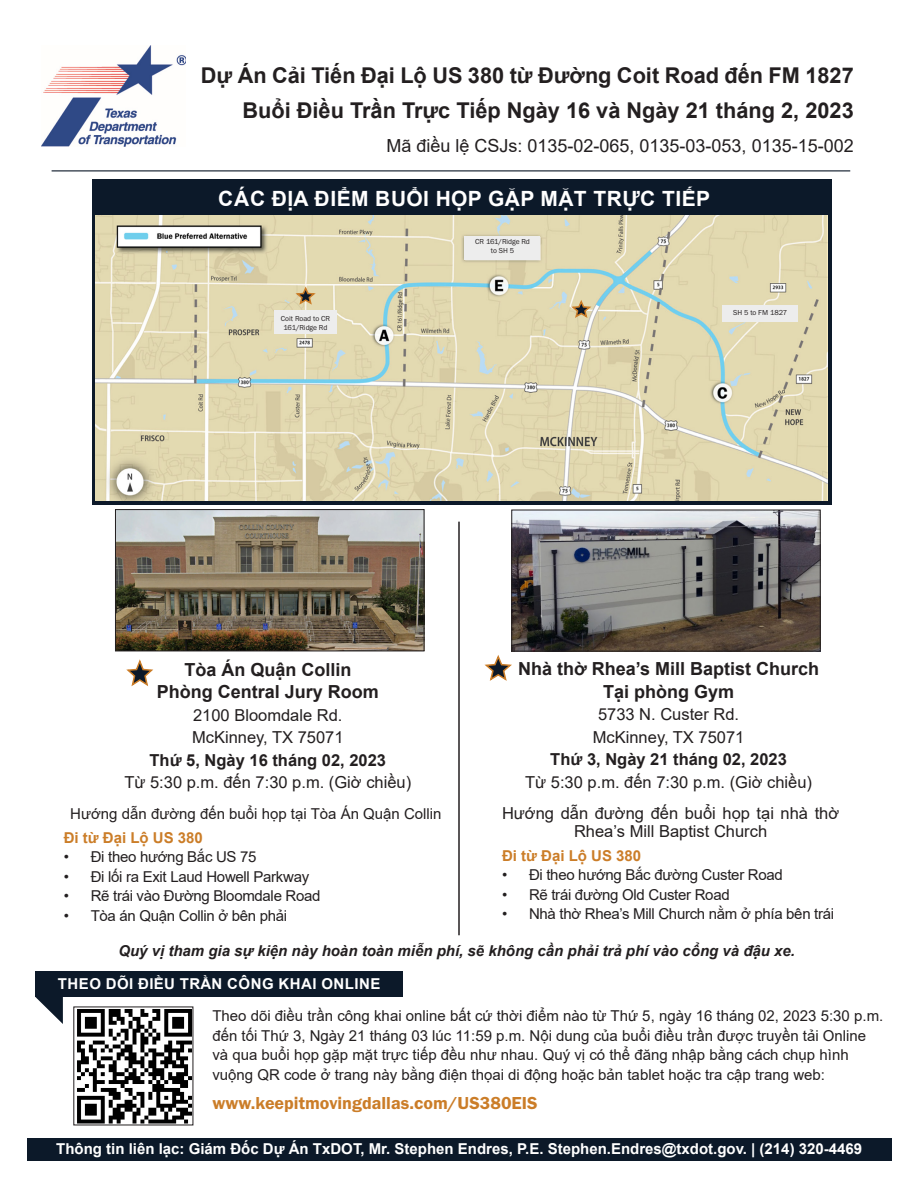
<style>
.page{position:relative;width:918px;height:1188px;background:#fff}
.page>*{position:absolute;margin:0;border:0;box-sizing:border-box;transform-origin:0 0}
.t1{font:700 21.75px "Arial";color:#231f20}
.t2{font:700 21px "Arial";letter-spacing:.02em;color:#fff}
.t3{font:700 18px "Arial";color:#231f20}
.t4{font:18px "Arial";color:#231f20}
.t5{font:600 18px "Franklin Gothic FS";color:#cb7d28}
.t6{font:16.5px/18px "Arial";color:#231f20;text-align:center}
.t7{font:700 16.5px "Arial";color:#231f20}
.t8{font:15px/19.6px "Arial";color:#231f20}
.t9{font:15px "Arial";letter-spacing:-.02em;color:#231f20}
.t10{font:700 15px "Arial";color:#fff}
.t11{font:italic 700 15px "Arial";color:#231f20}
.t12{font:700 15px "Arial";letter-spacing:.035em;color:#fff}
.t13{font:700 15px "Arial";color:#cb7d28}
.t14{font:7.5px/9px "Franklin Gothic FS";letter-spacing:-.01em;color:#231f20;text-align:center}
</style>
<div class="page">
<img style="left:42px;top:45px;width:144px;height:102px">
<hr style="left:52px;top:170px;width:798px;height:1px;background:#0c1929">
<div style="left:28px;top:1138px;width:864px;height:23px;background:#0c1929"></div>
<div style="left:92px;top:179px;width:740px;height:325px;background:#0c1929"></div>
<img style="left:117px;top:511px;width:305px;height:138px">
<div style="left:115px;top:509px;width:309px;height:142px;border:1px solid #231f20"></div>
<img style="left:513px;top:512px;width:306px;height:137px">
<div style="left:511px;top:510px;width:310px;height:141px;border:1px solid #231f20"></div>
<svg style="left:126px;top:659px;width:28px;height:28px"></svg>
<svg style="left:484px;top:655px;width:28px;height:26px"></svg>
<img style="left:77px;top:1009px;width:114px;height:114px">
<hr style="left:458px;top:522px;width:2px;height:413px;background:#231f20">
<img style="left:95px;top:216px;width:733px;height:285px">
<svg style="left:569px;top:300px;width:24px;height:20px"></svg>
<svg style="left:294px;top:286px;width:24px;height:20px"></svg>
<div style="left:464px;top:236px;width:76px;height:24px;background:#ededed"></div>
<div style="left:722px;top:306px;width:76px;height:16px;background:#ededed"></div>
<div style="left:274px;top:310px;width:63px;height:24px;background:#ededed"></div>
<div style="left:35px;top:972px;width:368px;height:25px;background:#0c1929"></div>
<svg style="left:35px;top:997px;width:28px;height:27px"></svg>
<p class="t1" style="left:201px;top:60px;width:654px">Dự Án Cải Tiến Đại Lộ US 380 từ Đường Coit Road đến FM 1827</p>
<p class="t1" style="left:243px;top:95px;width:613px">Buổi Điều Trần Trực Tiếp Ngày 16 và Ngày 21 tháng 2, 2023</p>
<p class="t4" style="left:386px;top:134px;width:469px">Mã điều lệ CSJs: 0135-02-065, 0135-03-053, 0135-15-002</p>
<p class="t2" style="left:218px;top:184px;width:493px">CÁC ĐỊA ĐIỂM BUỔI HỌP GẶP MẶT TRỰC TIẾP</p>
<p class="t14" style="left:281px;top:314px;width:51px">Coit Road to CR<br>161/Ridge Rd</p>
<p class="t14" style="left:475px;top:238px;width:56px">CR 161/Ridge Rd</p>
<p class="t14" style="left:491px;top:247px;width:25px">to SH 5</p>
<p class="t14" style="left:733px;top:308px;width:56px">SH 5 to FM 1827</p>
<p class="t3" style="left:184px;top:657px;width:169px">Tòa Án Quận Collin</p>
<p class="t3" style="left:157px;top:679px;width:224px">Phòng Central Jury Room</p>
<p class="t6" style="left:193px;top:706px;width:151px">2100 Bloomdale Rd.</p>
<p class="t6" style="left:192px;top:728px;width:153px">McKinney, TX 75071</p>
<p class="t7" style="left:150px;top:748px;width:238px">Thứ 5, Ngày 16 tháng 02, 2023</p>
<p class="t6" style="left:124px;top:773px;width:288px">Từ 5:30 p.m. đến 7:30 p.m. (Giờ chiều)</p>
<p class="t8" style="left:70px;top:804px;width:373px">Hướng dẫn đường đến buổi họp tại Tòa Án Quận Collin</p>
<p class="t13" style="left:64px;top:827px;width:141px">Đi từ Đại Lộ US 380</p>
<p class="t9" style="left:64px;top:847px;width:194px">• Đi theo hướng Bắc US 75</p>
<p class="t9" style="left:64px;top:866px;width:247px">• Đi lối ra Exit Laud Howell Parkway</p>
<p class="t9" style="left:64px;top:886px;width:258px">• Rẽ trái vào Đường Bloomdale Road</p>
<p class="t9" style="left:64px;top:905px;width:225px">• Tòa án Quận Collin ở bên phải</p>
<p class="t3" style="left:518px;top:656px;width:303px">Nhà thờ Rhea’s Mill Baptist Church</p>
<p class="t3" style="left:603px;top:679px;width:133px">Tại phòng Gym</p>
<p class="t6" style="left:598px;top:706px;width:143px">5733 N. Custer Rd.</p>
<p class="t6" style="left:593px;top:728px;width:153px">McKinney, TX 75071</p>
<p class="t7" style="left:550px;top:748px;width:238px">Thứ 3, Ngày 21 tháng 02, 2023</p>
<p class="t6" style="left:525px;top:773px;width:288px">Từ 5:30 p.m. đến 7:30 p.m. (Giờ chiều)</p>
<p class="t6" style="left:502px;top:804px;width:339px">Hướng dẫn đường đến buổi họp tại nhà thờ<br>Rhea’s Mill Baptist Church</p>
<p class="t13" style="left:502px;top:845px;width:141px">Đi từ Đại Lộ US 380</p>
<p class="t9" style="left:502px;top:865px;width:282px">• Đi theo hướng Bắc đường Custer Road</p>
<p class="t9" style="left:502px;top:884px;width:229px">• Rẽ trái đường Old Custer Road</p>
<p class="t9" style="left:502px;top:904px;width:334px">• Nhà thờ Rhea’s Mill Church nằm ở phía bên trái</p>
<p class="t11" style="left:118px;top:941px;width:678px">Quý vị tham gia sự kiện này hoàn toàn miễn phí, sẽ không cần phải trả phí vào cổng và đậu xe.</p>
<p class="t12" style="left:58px;top:973px;width:324px">THEO DÕI ĐIỀU TRẦN CÔNG KHAI ONLINE</p>
<p class="t8" style="left:212px;top:1006px;width:672px">Theo dõi điều trần công khai online bất cứ thời điểm nào từ Thứ 5, ngày 16 tháng 02, 2023 5:30 p.m. đến tối Thứ 3, Ngày 21 tháng 03 lúc 11:59 p.m. Nội dung của buổi điều trần được truyền tải Online và qua buổi họp gặp mặt trực tiếp đều như nhau. Quý vị có thể đăng nhập bằng cách chụp hình vuộng QR code ở trang này bằng điện thọai di động hoặc bản tablet hoặc tra cập trang web:</p>
<p class="t5" style="left:212px;top:1093px;width:327px">www.keepitmovingdallas.com/US380EIS</p>
<p class="t10" style="left:56px;top:1138px;width:807px">Thông tin liên lạc: Giám Đốc Dự Án TxDOT, Mr. Stephen Endres, P.E. Stephen.Endres@txdot.gov. | (214) 320-4469</p>
</div>
